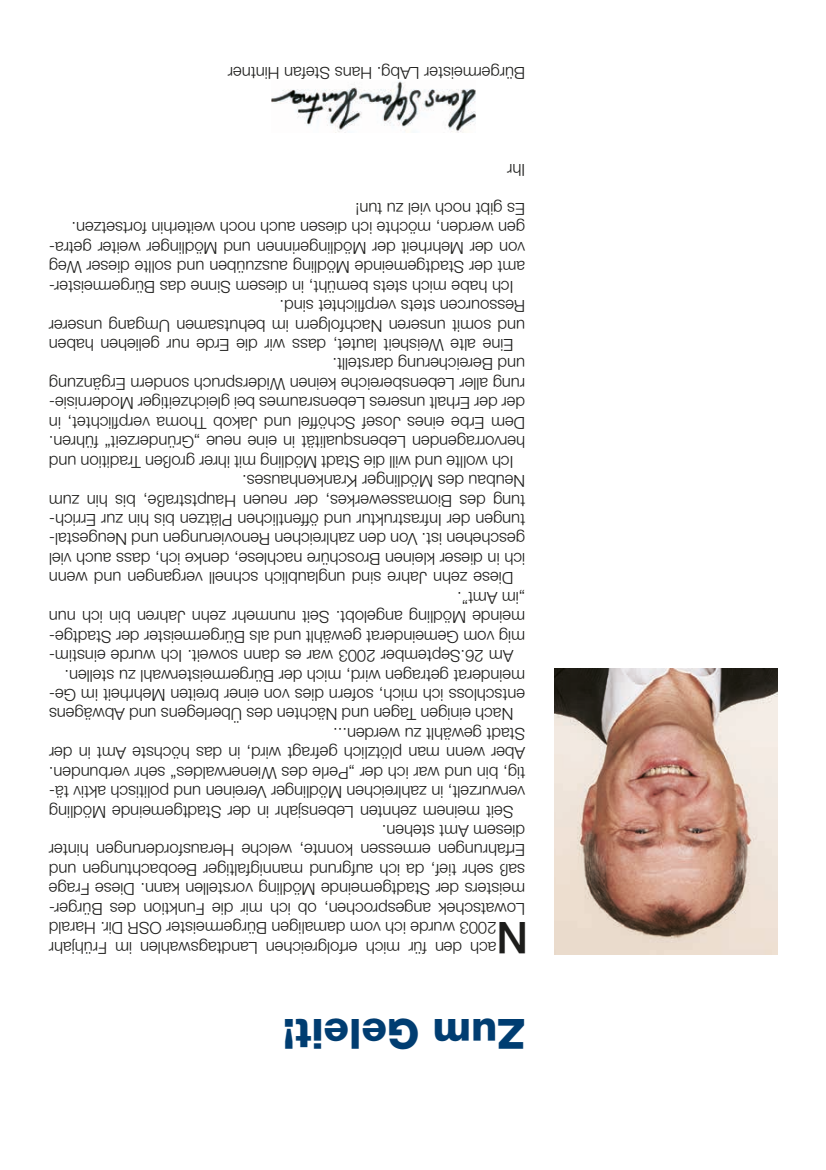
<style>
.page{position:relative;width:826px;height:1170px;background:#fff}
.page>*{position:absolute;margin:0;border:0;box-sizing:border-box;transform-origin:0 0}
.t1{font:500 43.88px "Helvetica Neue";color:#1d1d1b}
.t2{font:800 41.62px "Helvetica Neue";color:#003d71}
.t3{font:300 16.62px "Helvetica Neue";color:#1d1d1b}
</style>
<div class="page">
<img style="left:271px;top:81px;width:205px;height:52px">
<img style="left:554px;top:668px;width:223px;height:286px">
<p class="t3" style="left:525px;top:83px;width:299px;rotate:-180deg">Bürgermeister LAbg. Hans Stefan Hintner</p>
<p class="t3" style="left:525px;top:180px;width:19px;rotate:-180deg">Ihr</p>
<p class="t3" style="left:525px;top:219px;width:171px;rotate:-180deg">Es gibt noch viel zu tun!</p>
<p class="t3" style="left:525px;top:238px;width:455px;rotate:-180deg">gen werden, möchte ich diesen auch noch weiterhin fortsetzen.</p>
<p class="t3" style="left:525px;top:258px;width:477px;rotate:-180deg">von der Mehrheit der Mödlingerinnen und Mödlinger weiter getra-</p>
<p class="t3" style="left:525px;top:277px;width:477px;rotate:-180deg">amt der Stadtgemeinde Mödling auszuüben und sollte dieser Weg</p>
<p class="t3" style="left:513px;top:297px;width:466px;rotate:-180deg">Ich habe mich stets bemüht, in diesem Sinne das Bürgermeister-</p>
<p class="t3" style="left:525px;top:316px;width:247px;rotate:-180deg">Ressourcen stets verpflichtet sind.</p>
<p class="t3" style="left:525px;top:335px;width:477px;rotate:-180deg">und somit unseren Nachfolgern im behutsamen Umgang unserer</p>
<p class="t3" style="left:513px;top:355px;width:466px;rotate:-180deg">Eine alte Weisheit lautet, dass wir die Erde nur geliehen haben</p>
<p class="t3" style="left:525px;top:374px;width:194px;rotate:-180deg">und Bereicherung darstellt.</p>
<p class="t3" style="left:525px;top:394px;width:477px;rotate:-180deg">rung aller Lebensbereiche keinen Widerspruch sondern Ergänzung</p>
<p class="t3" style="left:525px;top:413px;width:477px;rotate:-180deg">der der Erhalt unseres Lebensraumes bei gleichzeitiger Modernisie-</p>
<p class="t3" style="left:525px;top:433px;width:477px;rotate:-180deg">Dem Erbe eines Josef Schöffel und Jakob Thoma verpflichtet, in</p>
<p class="t3" style="left:525px;top:452px;width:477px;rotate:-180deg">hervorragenden Lebensqualität in eine neue „Gründerzeit“ führen.</p>
<p class="t3" style="left:513px;top:471px;width:466px;rotate:-180deg">Ich wollte und will die Stadt Mödling mit ihrer großen Tradition und</p>
<p class="t3" style="left:525px;top:491px;width:284px;rotate:-180deg">Neubau des Mödlinger Krankenhauses.</p>
<p class="t3" style="left:525px;top:510px;width:477px;rotate:-180deg">tung des Biomassewerkes, der neuen Hauptstraße, bis hin zum</p>
<p class="t3" style="left:525px;top:530px;width:477px;rotate:-180deg">tungen der Infrastruktur und öffentlichen Plätzen bis hin zur Errich-</p>
<p class="t3" style="left:525px;top:549px;width:477px;rotate:-180deg">geschehen ist. Von den zahlreichen Renovierungen und Neugestal-</p>
<p class="t3" style="left:525px;top:569px;width:477px;rotate:-180deg">ich in dieser kleinen Broschüre nachlese, denke ich, dass auch viel</p>
<p class="t3" style="left:513px;top:588px;width:466px;rotate:-180deg">Diese zehn Jahre sind unglaublich schnell vergangen und wenn</p>
<p class="t3" style="left:525px;top:607px;width:69px;rotate:-180deg">„im Amt”.</p>
<p class="t3" style="left:525px;top:627px;width:477px;rotate:-180deg">meinde Mödling angelobt. Seit nunmehr zehn Jahren bin ich nun</p>
<p class="t3" style="left:525px;top:646px;width:477px;rotate:-180deg">mig vom Gemeinderat gewählt und als Bürgermeister der Stadtge-</p>
<p class="t3" style="left:513px;top:666px;width:466px;rotate:-180deg">Am 26.September 2003 war es dann soweit. Ich wurde einstim-</p>
<p class="t3" style="left:525px;top:685px;width:462px;rotate:-180deg">meinderat getragen wird, mich der Bürgermeisterwahl zu stellen.</p>
<p class="t3" style="left:525px;top:705px;width:477px;rotate:-180deg">entschloss ich mich, sofern dies von einer breiten Mehrheit im Ge-</p>
<p class="t3" style="left:513px;top:724px;width:466px;rotate:-180deg">Nach einigen Tagen und Nächten des Überlegens und Abwägens</p>
<p class="t3" style="left:525px;top:743px;width:193px;rotate:-180deg">Stadt gewählt zu werden...</p>
<p class="t3" style="left:525px;top:763px;width:477px;rotate:-180deg">Aber wenn man plötzlich gefragt wird, in das höchste Amt in der</p>
<p class="t3" style="left:525px;top:782px;width:477px;rotate:-180deg">tig, bin und war ich der „Perle des Wienerwaldes“ sehr verbunden.</p>
<p class="t3" style="left:525px;top:802px;width:477px;rotate:-180deg">verwurzelt, in zahlreichen Mödlinger Vereinen und politisch aktiv tä-</p>
<p class="t3" style="left:513px;top:821px;width:466px;rotate:-180deg">Seit meinem zehnten Lebensjahr in der Stadtgemeinde Mödling</p>
<p class="t3" style="left:525px;top:841px;width:145px;rotate:-180deg">diesem Amt stehen.</p>
<p class="t3" style="left:525px;top:860px;width:477px;rotate:-180deg">Erfahrungen ermessen konnte, welche Herausforderungen hinter</p>
<p class="t3" style="left:525px;top:879px;width:477px;rotate:-180deg">saß sehr tief, da ich aufgrund mannigfaltiger Beobachtungen und</p>
<p class="t3" style="left:525px;top:899px;width:477px;rotate:-180deg">meisters der Stadtgemeinde Mödling vorstellen kann. Diese Frage</p>
<p class="t3" style="left:525px;top:918px;width:477px;rotate:-180deg">Lowatschek angesprochen, ob ich mir die Funktion des Bürger-</p>
<p class="t3" style="left:496px;top:938px;width:449px;rotate:-180deg">2003 wurde ich vom damaligen Bürgermeister OSR Dir. Harald</p>
<p class="t1" style="left:528px;top:963px;width:33px;rotate:-180deg">N</p>
<p class="t3" style="left:496px;top:957px;width:449px;rotate:-180deg">ach den für mich erfolgreichen Landtagswahlen im Frühjahr</p>
<p class="t2" style="left:525px;top:1058px;width:244px;rotate:-180deg">Zum Geleit!</p>
</div>
